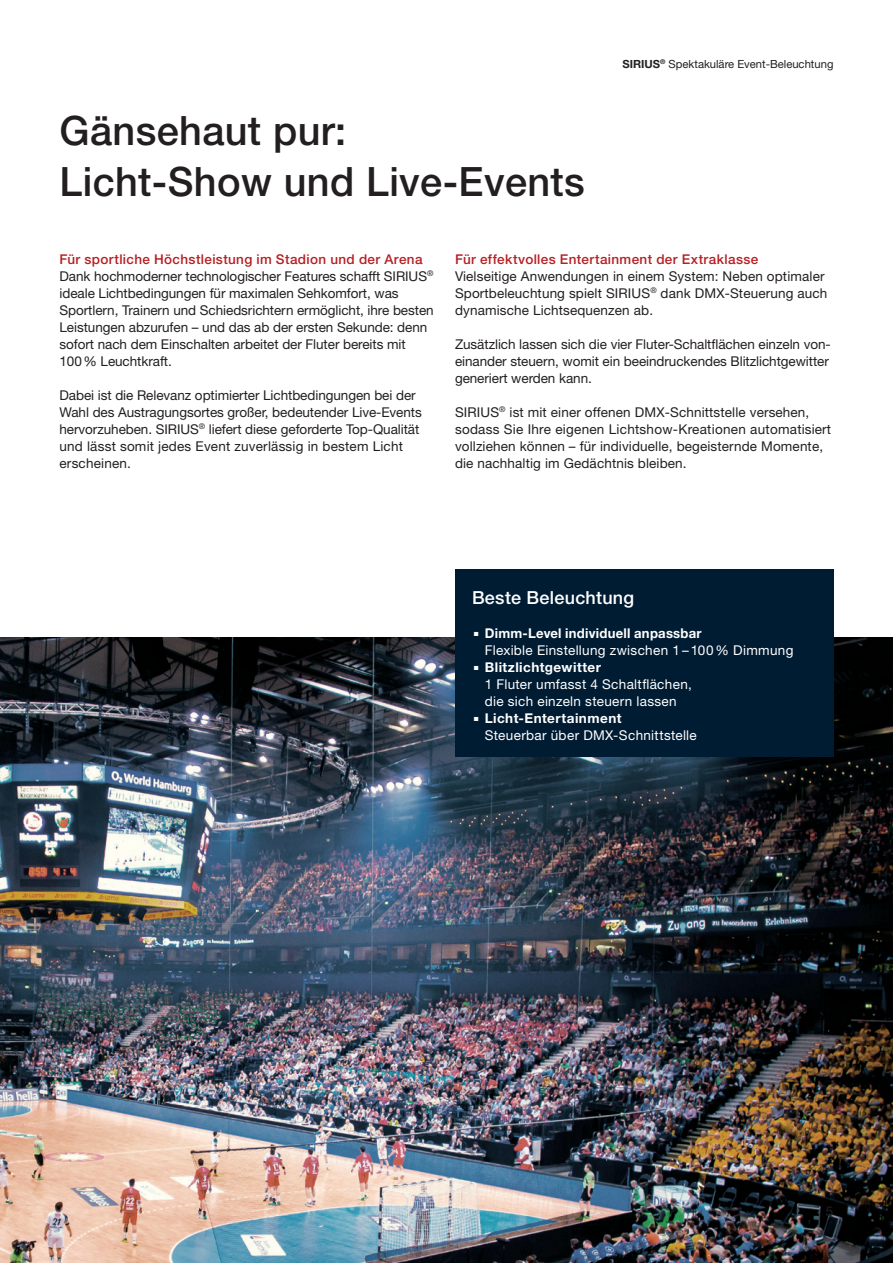
<style>
.page{position:relative;width:893px;height:1263px;background:#fff}
.page>*{position:absolute;margin:0;border:0;box-sizing:border-box;transform-origin:0 0}
.t1{font:500 40.5px/51px "Helvetica Neue LT Pro";letter-spacing:.01em;color:#231f20}
.t2{font:500 30px "Helvetica Neue LT Pro";color:#fff}
.t3{font:500 18px "Helvetica Neue LT Pro";letter-spacing:.015em;color:#fff}
.t4{font:13.5px/17px "Helvetica Neue LT Pro";letter-spacing:-.005em;color:#231f20}
.t5{font:13.5px/17px "Helvetica Neue LT Pro";letter-spacing:.025em;color:#fff}
.t6{font:700 13.5px "Helvetica Neue LT Pro";letter-spacing:.03em;color:#fff}
.t7{font:500 13.5px "Helvetica Neue LT Pro";letter-spacing:.03em;color:#b62024}
.t8{font:11.25px "Helvetica Neue LT Pro";color:#231f20}
.s1{font-weight:700}
.s2{font-weight:500;color:#b62024}
</style>
<div class="page">
<img style="left:0;top:638px;width:893px;height:625px">
<div style="left:455px;top:570px;width:378px;height:187px;background:#001c33"></div>
<h1 class="t1" style="left:60px;top:104px;width:527px">Gänsehaut pur:<br>Licht-Show und Live-Events</h1>
<p class="t8" style="left:622px;top:57px;width:212px"><span class="s1">SIRIUS</span><sup>®</sup> Spektakuläre Event-Beleuchtung</p>
<p class="t4" style="left:60px;top:250px;width:376px"><span class="s2">Für sportliche Höchstleistung im Stadion und der Arena </span>Dank hochmoderner technologischer Features schafft SIRIUS<sup>® </sup>ideale Lichtbedingungen für maximalen Sehkomfort, was Sportlern, Trainern und Schiedsrichtern ermöglicht, ihre besten Leistungen abzurufen – und das ab der ersten Sekunde: denn sofort nach dem Einschalten arbeitet der Fluter bereits mit 100% Leuchtkraft.</p>
<p class="t4" style="left:60px;top:386px;width:364px">Dabei ist die Relevanz optimierter Lichtbedingungen bei der Wahl des Austragungsortes großer, bedeutender Live-Events hervorzuheben. SIRIUS<sup>®</sup> liefert diese geforderte Top-Qualität und lässt somit jedes Event zuverlässig in bestem Licht erscheinen.</p>
<p class="t7" style="left:455px;top:251px;width:305px">Für effektvolles Entertainment der Extraklasse</p>
<p class="t4" style="left:455px;top:267px;width:374px">Vielseitige Anwendungen in einem System: Neben optimaler<br>Sportbeleuchtung spielt SIRIUS<sup>®</sup> dank DMX-Steuerung auch dynamische Lichtsequenzen ab.</p>
<p class="t4" style="left:455px;top:335px;width:377px">Zusätzlich lassen sich die vier Fluter-Schaltflächen einzeln von&shy;einander steuern, womit ein beeindruckendes Blitzlichtgewitter generiert werden kann.</p>
<p class="t4" style="left:455px;top:403px;width:378px">SIRIUS<sup>®</sup> ist mit einer offenen DMX-Schnittstelle versehen, sodass Sie Ihre eigenen Lichtshow-Kreationen automatisiert vollziehen können – für individuelle, begeisternde Momente, die nachhaltig im Gedächtnis bleiben.</p>
<h3 class="t3" style="left:472px;top:587px;width:164px">Beste Beleuchtung</h3>
<h2 class="t2" style="left:472px;top:608px;width:10px">.</h2>
<p class="t6" style="left:485px;top:625px;width:218px">Dimm-Level individuell anpassbar</p>
<p class="t5" style="left:485px;top:641px;width:310px">Flexible Einstellung zwischen 1 – 100% Dimmung</p>
<h2 class="t2" style="left:472px;top:642px;width:10px">.</h2>
<p class="t6" style="left:485px;top:659px;width:118px">Blitzlichtgewitter</p>
<p class="t5" style="left:485px;top:675px;width:209px">1 Fluter umfasst 4 Schaltflächen, die sich einzeln steuern lassen</p>
<h2 class="t2" style="left:472px;top:693px;width:10px">.</h2>
<p class="t6" style="left:485px;top:710px;width:138px">Licht-Entertainment</p>
<p class="t5" style="left:485px;top:726px;width:214px">Steuerbar über DMX-Schnittstelle</p>
<p class="t4" style="left:826px;top:1202px;width:9px">5</p>
</div>
